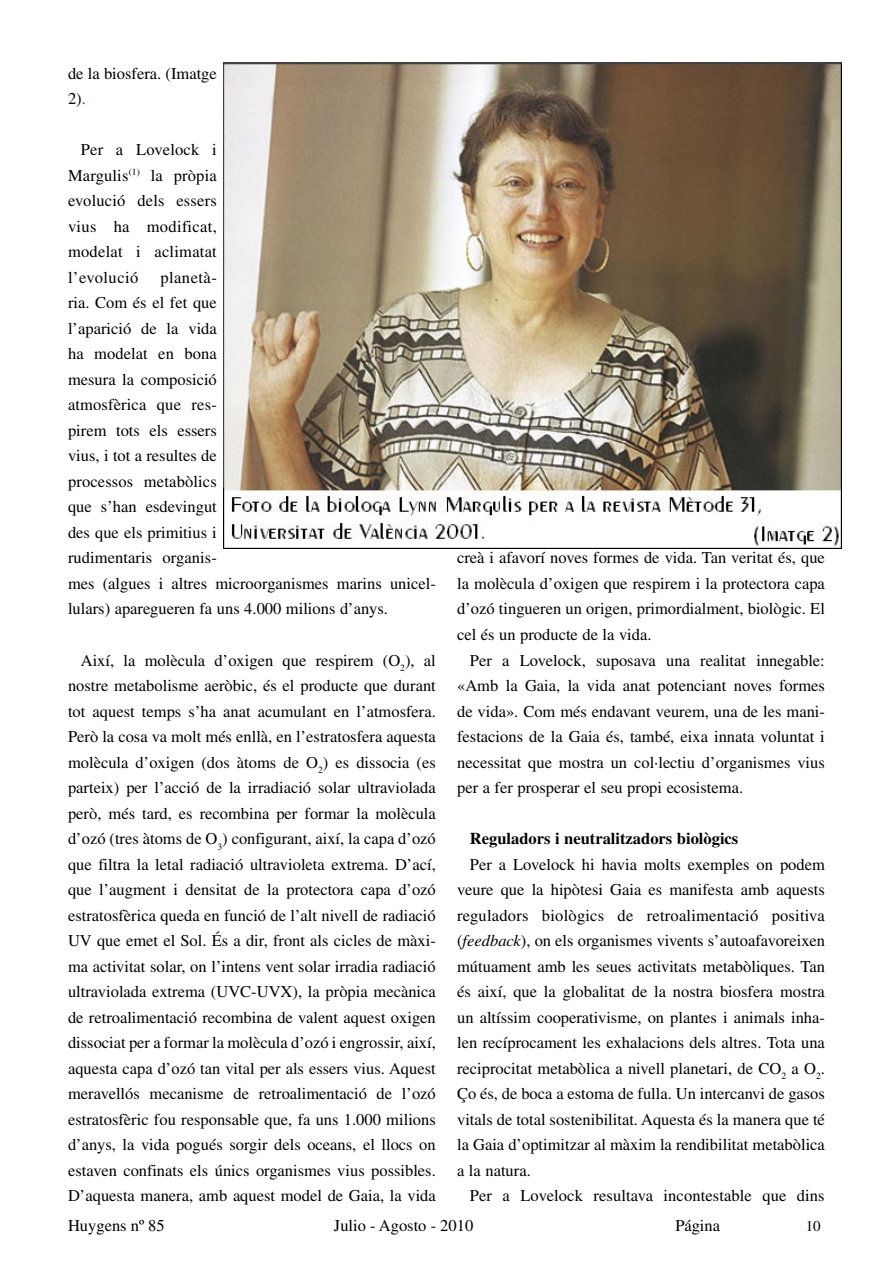
<style>
.page{position:relative;width:893px;height:1263px;background:#fff}
.page>*{position:absolute;margin:0;border:0;box-sizing:border-box;transform-origin:0 0}
.t1{font:16.5px/25.5px "Times";color:#000;text-align:justify}
.t2{font:700 16.5px "Times";color:#000}
.t3{font:15px "Times";color:#000}
.s1{color:#f00}
.s2{font-style:italic}
</style>
<div class="page">
<img style="left:223px;top:63px;width:619px;height:486px">
<p class="t1" style="left:68px;top:60px;width:150px">de la biosfera. (Imatge<br>2)<span class="s1">.</span></p>
<p class="t1" style="left:68px;top:137px;width:150px;text-indent:13px">Per a Lovelock i Margulis<sup>(1)</sup> la pròpia evolució dels essers vius ha modificat, modelat i aclimatat l’evolució</p>
<p class="t1" style="left:68px;top:264px;width:369px;text-align:left;text-indent:92px">planetà-<br>ria. Com és el fet que<br>l’aparició de la vida<br>ha modelat en bona<br>mesura la composició<br>atmosfèrica que res-<br>pirem tots els essers<br>vius, i tot a resultes de<br>processos metabòlics<br>que s’han esdevingut<br>des que els primitius i<br>rudimentaris organis-<br>mes (algues i altres microorganismes marins unicel&shy;lulars) aparegueren fa uns 4.000 milions d’anys.</p>
<p class="t1" style="left:68px;top:647px;width:369px;text-indent:13px">Així, la molècula d’oxigen que respirem (O<sub>2</sub>), al nostre metabolisme aeròbic, és el producte que durant tot aquest temps s’ha anat acumulant en l’atmosfera.<br>Però la cosa va molt més enllà, en l’estratosfera aquesta molècula d’oxigen (dos àtoms de O<sub>2</sub>) es dissocia (es parteix) per l’acció de la irradiació solar ultraviolada però, més tard, es recombina per formar la molècula d’ozó (tres àtoms de O<sub>3</sub>) configurant, així, la capa d’ozó que filtra la letal radiació ultravioleta extrema. D’ací, que l’augment i densitat de la protectora capa d’ozó estratosfèrica queda en funció de l’alt nivell de radiació UV que emet el Sol. És a dir, front als cicles de màxi&shy;ma activitat solar, on l’intens vent solar irradia radiació ultraviolada extrema (UVC-UVX), la pròpia mecànica de retroalimentació recombina de valent aquest oxigen dissociat per a formar la molècula d’ozó i engrossir, així, aquesta capa d’ozó tan vital per als essers vius. Aquest meravellós mecanisme de retroalimentació de l’ozó estratosfèric fou responsable que, fa uns 1.000 milions d’anys, la vida pogués sorgir dels oceans, el llocs on estaven confinats els únics organismes vius possibles.<br>D’aquesta manera, amb aquest model de Gaia, la vida</p>
<p class="t1" style="left:457px;top:545px;width:369px">creà i afavorí noves formes de vida. Tan veritat és, que la molècula d’oxigen que respirem i la protectora capa d’ozó tingueren un origen, primordialment, biològic. El cel és un producte de la vida.</p>
<p class="t1" style="left:457px;top:647px;width:369px;text-indent:13px">Per a Lovelock, suposava una realitat innegable: «Amb la Gaia, la vida anat potenciant noves formes de vida». Com més endavant veurem, una de les mani&shy;festacions de la Gaia és, també, eixa innata voluntat i necessitat que mostra un col·lectiu d’organismes vius per a fer prosperar el seu propi ecosistema.</p>
<p class="t2" style="left:470px;top:829px;width:270px">Reguladors i neutralitzadors biològics</p>
<p class="t1" style="left:457px;top:851px;width:369px;text-indent:13px">Per a Lovelock hi havia molts exemples on podem veure que la hipòtesi Gaia es manifesta amb aquests reguladors biològics de retroalimentació positiva (<span class="s2">feedback</span>), on els organismes vivents s’autoafavoreixen mútuament amb les seues activitats metabòliques. Tan és així, que la globalitat de la nostra biosfera mostra un altíssim cooperativisme, on plantes i animals inha&shy;len recíprocament les exhalacions dels altres. Tota una reciprocitat metabòlica a nivell planetari, de CO<sub>2</sub> a O<sub>2</sub>.<br>Ço és, de boca a estoma de fulla. Un intercanvi de gasos vitals de total sostenibilitat. Aquesta és la manera que té la Gaia d’optimitzar al màxim la rendibilitat metabòlica a la natura.</p>
<p class="t1" style="left:470px;top:1183px;width:356px">Per a Lovelock resultava incontestable que dins</p>
<p class="t1" style="left:68px;top:1212px;width:98px">Huygens nº 85</p>
<p class="t1" style="left:334px;top:1212px;width:141px">Julio - Agosto - 2010</p>
<p class="t1" style="left:675px;top:1212px;width:46px">Página</p>
<p class="t3" style="left:806px;top:1218px;width:16px">10</p>
</div>
